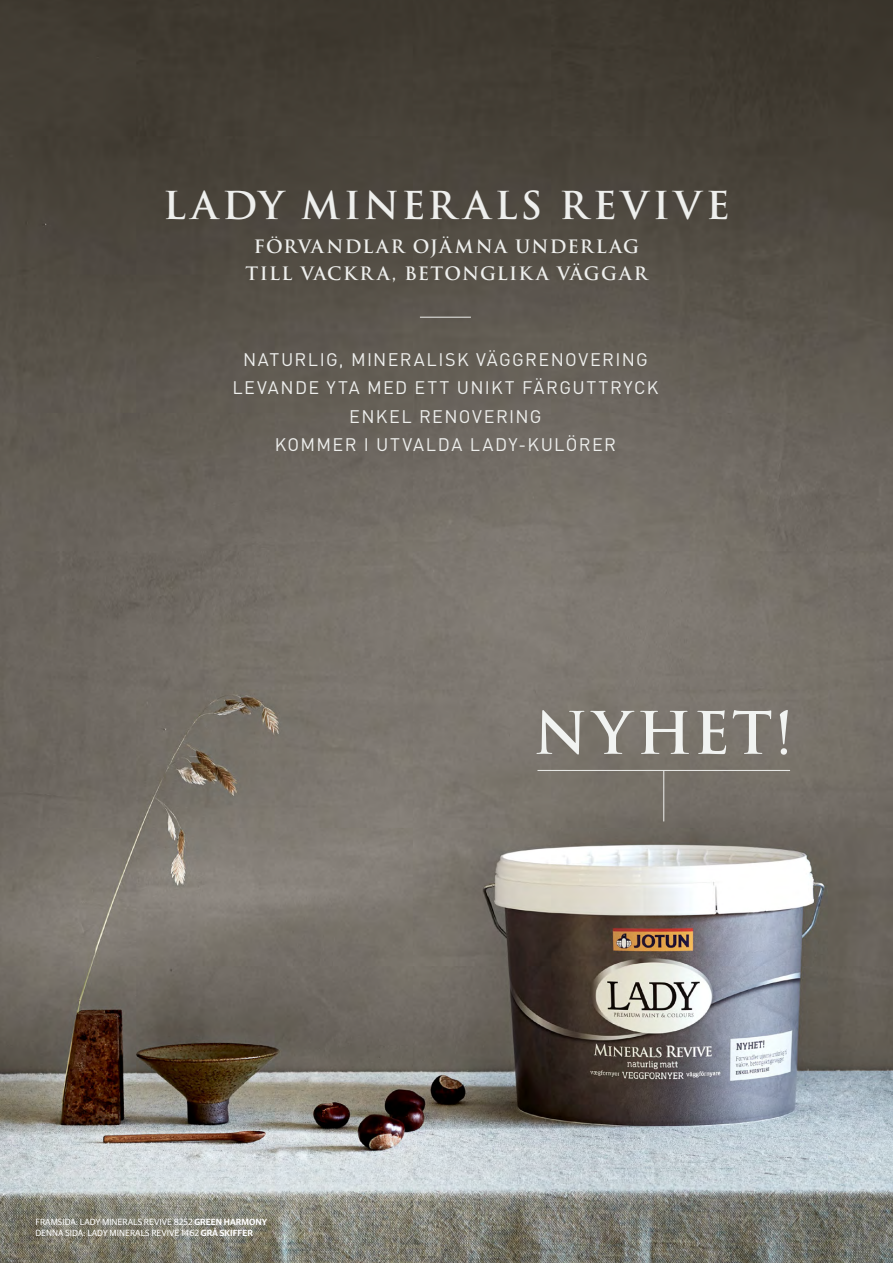
<style>
.page{position:relative;width:893px;height:1263px;background:#fff}
.page>*{position:absolute;margin:0;border:0;box-sizing:border-box;transform-origin:0 0}
.t1{font:700 57px "Trajan Pro";letter-spacing:.065em;color:#f1f3f1}
.t2{font:700 37.5px "Trajan Pro";letter-spacing:.12em;color:#eeefed}
.t3{font:18px "DIN";letter-spacing:.075em;color:#eeefed}
.t4{font:700 18px "Trajan Pro";letter-spacing:.07em;color:#eeefed}
._2018_fargehenvisnin{font:9px "Guardian Sans";color:#fff}
.s1{font-weight:600}
</style>
<div class="page">
<img style="left:0;top:0;width:893px;height:1263px">
<hr style="left:420px;top:317px;width:51px;height:1px;background:#eeefed">
<hr style="left:663px;top:770px;width:1px;height:51px;background:#eeefed">
<hr style="left:537px;top:770px;width:253px;height:1px;background:#eeefed">
<p class="t2" style="left:163px;top:182px;width:568px">LADY MINERALS REVIVE</p>
<p class="t4" style="left:254px;top:235px;width:387px">FÖRVANDLAR OJÄMNA UNDERLAG</p>
<p class="t4" style="left:245px;top:262px;width:403px">TILL VACKR A, BETONGLIK A VÄGGAR</p>
<p class="t3" style="left:243px;top:348px;width:406px">NATURLIG, MINERALISK VÄGGRENOVERING</p>
<p class="t3" style="left:232px;top:377px;width:428px">LEVANDE YTA MED ETT UNIKT FÄRGUTTRYCK</p>
<p class="t3" style="left:349px;top:405px;width:194px">ENKEL RENOVERING</p>
<p class="t3" style="left:275px;top:434px;width:343px">KOMMER I UTVALDA LADY-KULÖRER</p>
<p class="_2018_fargehenvisnin" style="left:35px;top:1217px;width:233px">FRAMSIDA: LADY MINERALS REVIVE 8252 <span class="s1">GREEN HARMONY</span></p>
<p class="_2018_fargehenvisnin" style="left:35px;top:1227px;width:219px">DENNA SIDA: LADY MINERALS REVIVE 1462 <span class="s1">GRÅ SKIFFER</span></p>
<p class="t1" style="left:534px;top:698px;width:261px">NYHET!</p>
</div>
